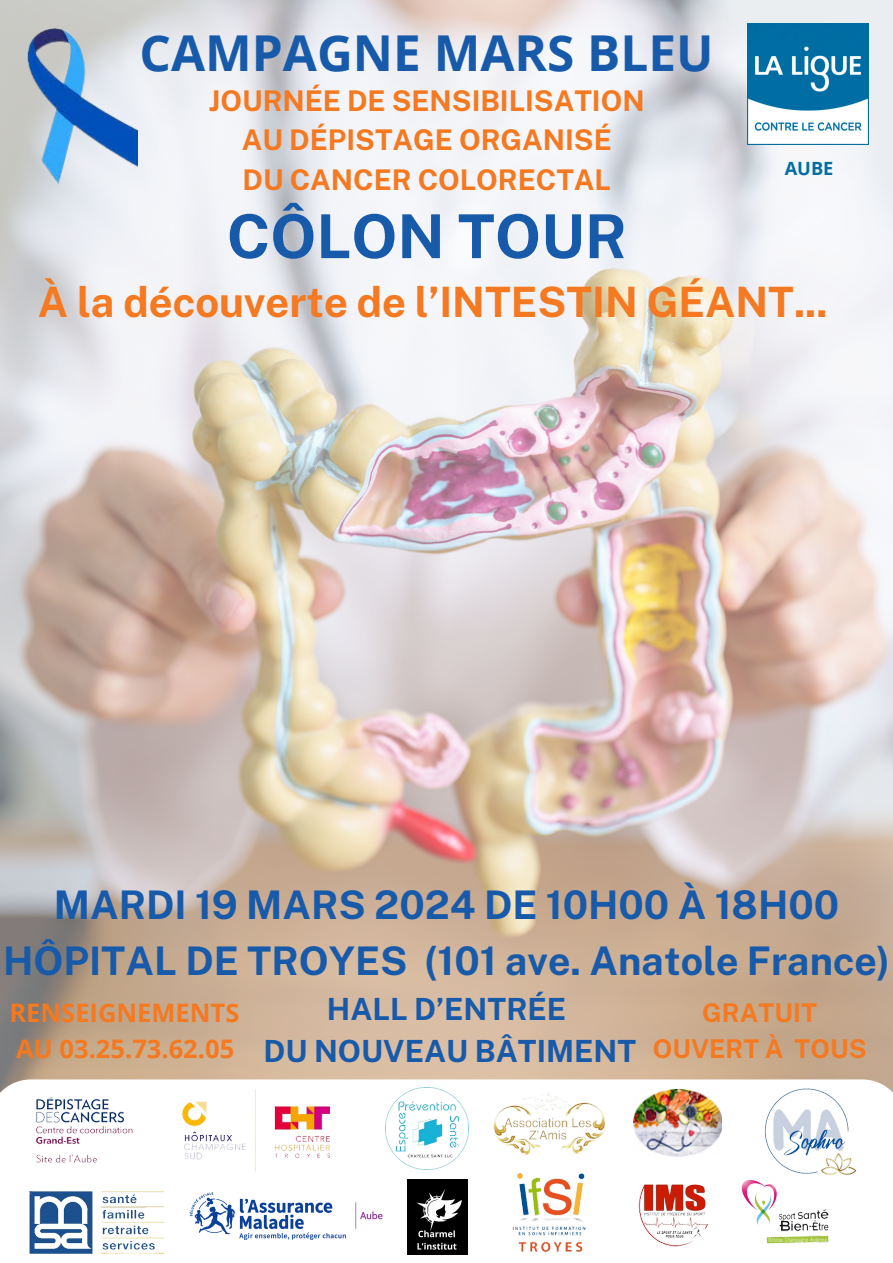
<style>
.page{position:relative;width:893px;height:1263px;background:#fff}
.page>*{position:absolute;margin:0;border:0;box-sizing:border-box;transform-origin:0 0}
.t1{font:700 60.6px "Public Sans";color:#185aaa}
.t2{font:700 49.5px "Open Sans";color:#185aaa}
.t3{font:700 41.85px "Public Sans";color:#f47921}
.t4{font:700 39.45px/55.1px "Public Sans";color:#185aaa;text-align:center}
.t5{font:700 30.53px/42.2px "Public Sans";color:#185aaa;text-align:center}
.t6{font:700 28.5px/39.4px "Public Sans";color:#f47921;text-align:center}
.t7{font:700 25.8px/36px "Public Sans";color:#f47921;text-align:center}
.t8{font:700 25.5px/35.4px "Open Sans";color:#f47921}
.t9{font:700 18.23px "Open Sans";color:#016da3}
</style>
<div class="page">
<img style="left:0;top:0;width:893px;height:1079px">
<img style="left:747px;top:24px;width:121px;height:121px">
<svg style="left:0;top:1079px;width:893px;height:176px"></svg>
<img style="left:172px;top:1084px;width:175px;height:96px">
<img style="left:29px;top:1191px;width:137px;height:63px">
<img style="left:386px;top:1088px;width:82px;height:82px">
<img style="left:633px;top:1173px;width:81px;height:77px">
<img style="left:500px;top:1166px;width:101px;height:89px">
<img style="left:633px;top:1089px;width:88px;height:67px">
<img style="left:27px;top:1089px;width:116px;height:86px">
<img style="left:735px;top:1178px;width:99px;height:67px">
<img style="left:757px;top:1081px;width:104px;height:104px">
<img style="left:408px;top:1180px;width:60px;height:74px">
<img style="left:21px;top:22px;width:116px;height:164px">
<img style="left:492px;top:1079px;width:116px;height:87px">
<img style="left:181px;top:1182px;width:211px;height:67px">
<p class="t2" style="left:140px;top:18px;width:575px">CAMPAGNE MARS BLEU</p>
<p class="t6" style="left:209px;top:81px;width:437px">JOURNÉE DE SENSIBILISATION<br>AU DÉPISTAGE ORGANISÉ<br>DU CANCER COLORECTAL</p>
<p class="t1" style="left:227px;top:201px;width:402px">CÔLON TOUR</p>
<p class="t3" style="left:38px;top:277px;width:791px">À la découverte de l’INTESTIN GÉANT...</p>
<p class="t9" style="left:784px;top:155px;width:50px">AUBE</p>
<p class="t4" style="left:3px;top:877px;width:888px">MARDI 19 MARS 2024 DE 10H00 À 18H00<br>HÔPITAL DE TROYES (101 ave. Anatole France)</p>
<p class="t5" style="left:263px;top:987px;width:374px">HALL D’ENTRÉE<br>DU NOUVEAU BÂTIMENT</p>
<p class="t7" style="left:652px;top:995px;width:215px">GRATUIT<br>OUVERT À TOUS</p>
<p class="t8" style="left:9px;top:995px;width:231px">RENSEIGNEMENTS<br>AU 03.25.73.62.05</p>
</div>
